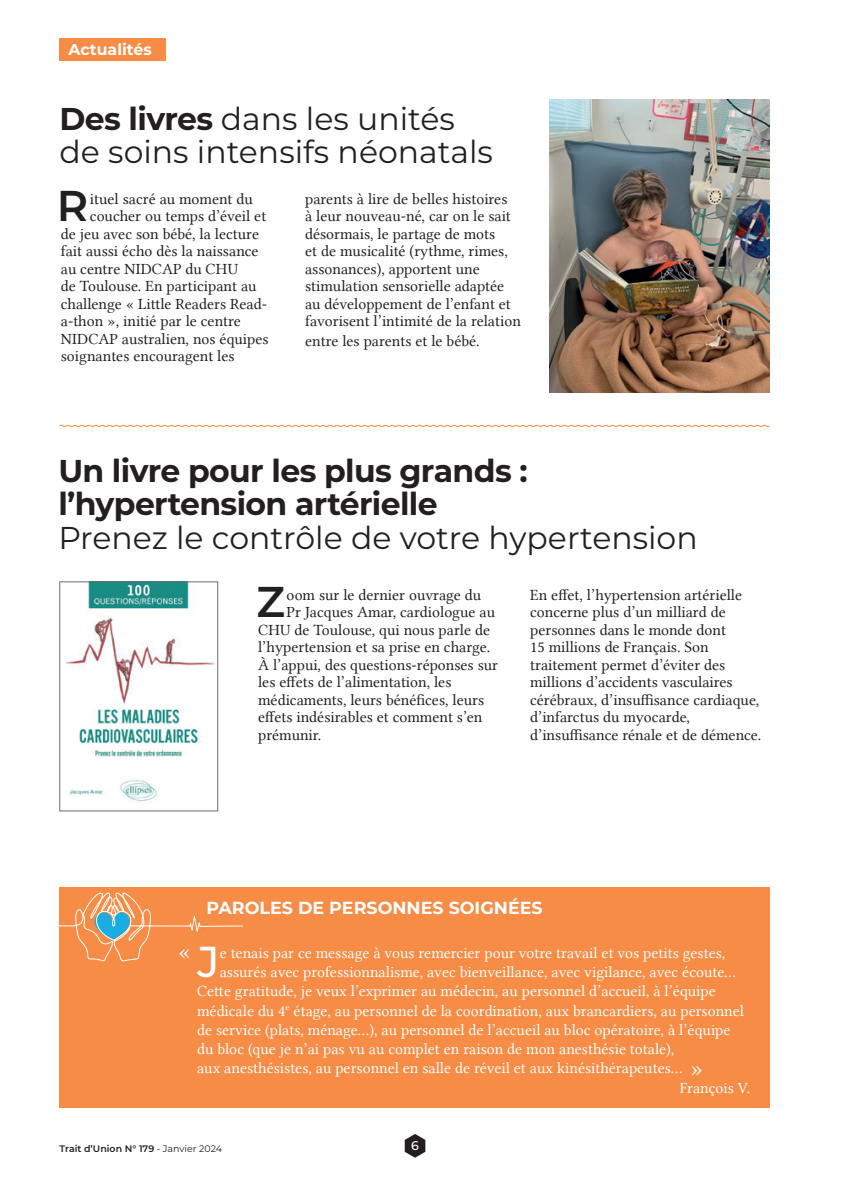
<style>
.page{position:relative;width:844px;height:1191px;background:#fff}
.page>*{position:absolute;margin:0;border:0;box-sizing:border-box;transform-origin:0 0}
.t1{font:500 43.23px "Montserrat";color:#fff}
.t2{font:600 43.05px "Montserrat";color:#231f20}
.t3{font:31.5px/33.2px "Montserrat";color:#231f20}
.t4{font:700 31.5px/33.2px "Montserrat";letter-spacing:-.02em;color:#231f20}
.t5{font:24.5px "Lin Libertine";color:#fff}
.t6{font:700 17.5px "Montserrat";color:#fff}
.t7{font:15.75px/17.5px "Lin Libertine";color:#231f20}
.t8{font:15.75px "Lin Libertine";color:#fff}
.t9{font:700 15.75px "Montserrat";color:#fff}
.t10{font:500 12.6px "Montserrat";color:#fff}
.t11{font:600 9.45px "Montserrat";color:#231f20}
.s1{font-weight:700}
.s2{font-weight:400}
</style>
<div class="page">
<svg style="left:404px;top:1134px;width:21px;height:23px"></svg>
<svg style="left:59px;top:424px;width:711px;height:3px"></svg>
<div style="left:59px;top:887px;width:710px;height:220px;background:#f68c45"></div>
<svg style="left:59px;top:892px;width:184px;height:70px"></svg>
<img style="left:66px;top:583px;width:149px;height:218px">
<div style="left:60px;top:581px;width:158px;height:230px;border:1px solid #6c6d70"></div>
<img style="left:549px;top:99px;width:220px;height:293px">
<div style="left:60px;top:38px;width:106px;height:22px;background:#f68c45"></div>
<p class="t9" style="left:68px;top:38px;width:85px">Actualités</p>
<h3 class="t3" style="left:60px;top:101px;width:435px"><span class="s1">Des livres</span> dans les unités de soins intensifs néonatals</h3>
<h2 class="t2" style="left:57px;top:176px;width:33px">R</h2>
<p class="t7" style="left:90px;top:190px;width:164px">ituel sacré au moment du</p>
<p class="t7" style="left:90px;top:207px;width:178px">coucher ou temps d’éveil et</p>
<p class="t7" style="left:61px;top:225px;width:200px">de jeu avec son bébé, la lecture</p>
<p class="t7" style="left:61px;top:242px;width:199px">fait aussi écho dès la naissance</p>
<p class="t7" style="left:61px;top:260px;width:179px">au centre NIDCAP du CHU</p>
<p class="t7" style="left:61px;top:277px;width:197px">de Toulouse. En participant au</p>
<p class="t7" style="left:61px;top:295px;width:208px">challenge « Little Readers Read-</p>
<p class="t7" style="left:61px;top:312px;width:182px">a-thon », initié par le centre</p>
<p class="t7" style="left:61px;top:330px;width:209px">NIDCAP australien, nos équipes</p>
<p class="t7" style="left:61px;top:347px;width:175px">soignantes encouragent les</p>
<p class="t7" style="left:305px;top:190px;width:217px">parents à lire de belles histoires<br>à leur nouveau-né, car on le sait désormais, le partage de mots<br>et de musicalité (rythme, rimes, assonances), apportent une stimulation sensorielle adaptée au développement de l’enfant et favorisent l’intimité de la relation</p>
<p class="t7" style="left:305px;top:332px;width:176px">entre les parents et le bébé.</p>
<h3 class="t4" style="left:58px;top:453px;width:470px">Un livre pour les plus grands : l’hypertension artérielle</h3>
<h3 class="t3" style="left:58px;top:519px;width:640px">Prenez le contrôle de votre hypertension</h3>
<h2 class="t2" style="left:256px;top:571px;width:30px">Z</h2>
<p class="t7" style="left:286px;top:586px;width:196px">oom sur le dernier ouvrage du</p>
<p class="t7" style="left:286px;top:603px;width:210px">Pr Jacques Amar, cardiologue au</p>
<p class="t7" style="left:258px;top:621px;width:233px">CHU de Toulouse, qui nous parle de</p>
<p class="t7" style="left:258px;top:638px;width:233px">l’hypertension et sa prise en charge.</p>
<p class="t7" style="left:258px;top:656px;width:241px">À l’appui, des questions-réponses sur</p>
<p class="t7" style="left:258px;top:673px;width:195px">les effets de l’alimentation, les</p>
<p class="t7" style="left:258px;top:691px;width:227px">médicaments, leurs bénéfices, leurs</p>
<p class="t7" style="left:258px;top:708px;width:226px">effets indésirables et comment s’en</p>
<p class="t7" style="left:258px;top:726px;width:65px">prémunir.</p>
<p class="t7" style="left:530px;top:586px;width:232px">En effet, l’hypertension artérielle concerne plus d’un milliard de personnes dans le monde dont<br>15 millions de Français. Son traitement permet d’éviter des millions d’accidents vasculaires cérébraux, d’insuffisance cardiaque, d’infarctus du myocarde, d’insuffisance rénale et de démence.</p>
<p class="t6" style="left:206px;top:895px;width:337px">PAROLES DE PERSONNES SOIGNÉES</p>
<h1 class="t1" style="left:197px;top:931px;width:24px">J</h1>
<p class="t8" style="left:220px;top:943px;width:507px">e tenais par ce message à vous remercier pour votre travail et vos petits gestes,</p>
<h3 class="t5" style="left:178px;top:937px;width:15px">«</h3>
<p class="t8" style="left:220px;top:963px;width:517px">assurés avec professionnalisme, avec bienveillance, avec vigilance, avec écoute...</p>
<p class="t8" style="left:197px;top:982px;width:520px">Cette gratitude, je veux l’exprimer au médecin, au personnel d’accueil, à l’équipe</p>
<p class="t8" style="left:197px;top:1001px;width:548px">médicale du 4<sup>e</sup> étage, au personnel de la coordination, aux brancardiers, au personnel</p>
<p class="t8" style="left:197px;top:1020px;width:535px">de service (plats, ménage...), au personnel de l’accueil au bloc opératoire, à l’équipe</p>
<p class="t8" style="left:197px;top:1040px;width:478px">du bloc (que je n’ai pas vu au complet en raison de mon anesthésie totale),</p>
<p class="t8" style="left:197px;top:1059px;width:487px">aux anesthésistes, au personnel en salle de réveil et aux kinésithérapeutes...</p>
<p class="t8" style="left:679px;top:1078px;width:72px">François V.</p>
<h3 class="t5" style="left:690px;top:1054px;width:15px">»</h3>
<p class="t11" style="left:60px;top:1141px;width:164px">Trait d’Union N° 179 <span class="s2">- Janvier 2024</span></p>
<p class="t10" style="left:411px;top:1136px;width:9px">6</p>
</div>
